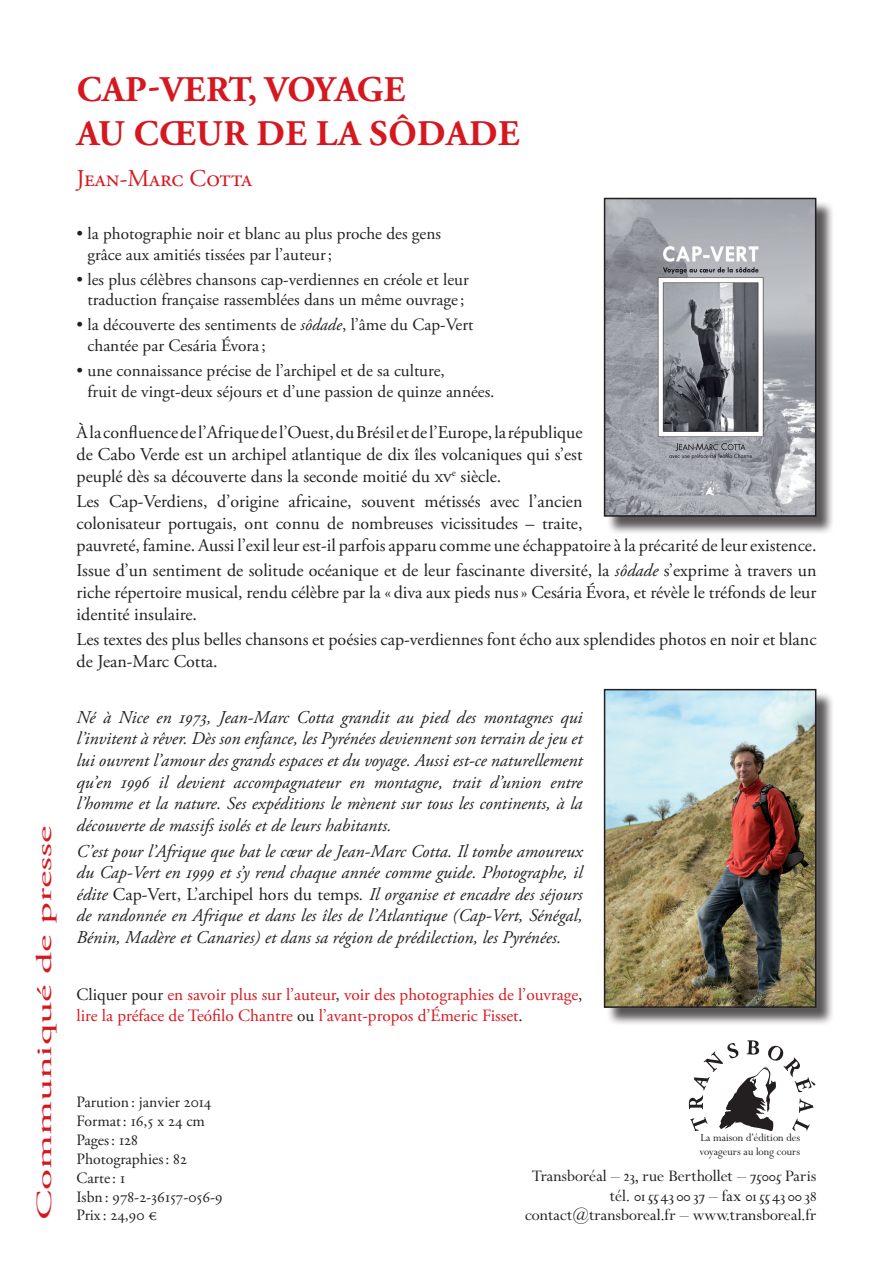
<style>
.page{position:relative;width:893px;height:1263px;background:#fff}
.page>*{position:absolute;margin:0;border:0;box-sizing:border-box;transform-origin:0 0}
.t1{font:700 36px/43.2px "Adobe Garamond Pro";letter-spacing:.015em;color:#d7171f}
.t2{font:24px "Adobe Garamond Pro";letter-spacing:.055em;color:#d7171f}
.t3{font:21.6px "Adobe Garamond Pro";color:#d7171f;scale:2 1}
.t4{font:18px/21.6px "Adobe Garamond Pro";color:#231f20;text-align:justify}
.t5{font:italic 18px/21.6px "Adobe Garamond Pro";color:#231f20;text-align:justify}
.t6{font:18px/19.5px "Perpetua MT Pro";color:#231f20;text-align:right}
.t7{font:17.25px/20.7px "Adobe Garamond Pro";color:#231f20}
.t8{font:17.25px/20.7px "Adobe Garamond Pro";color:#d7171f}
.t9{font:15.75px/18.9px "Adobe Garamond Pro";color:#231f20}
.t10{font:12px/14.4px "Perpetua MT Pro";color:#231f20}
.s1{font-style:italic}
.s2{font-style:normal}
.s3{color:#231f20}
</style>
<div class="page">
<svg style="left:689px;top:1040px;width:126px;height:91px"></svg>
<div style="left:606px;top:200px;width:229px;height:335px;background:#231f20;opacity:.75"></div>
<img style="left:607px;top:201px;width:206px;height:313px">
<div style="left:604px;top:198px;width:212px;height:319px;border:2px solid #231f20"></div>
<div style="left:606px;top:691px;width:229px;height:335px;background:#231f20;opacity:.75"></div>
<img style="left:607px;top:692px;width:206px;height:313px">
<div style="left:604px;top:689px;width:212px;height:319px;border:2px solid #231f20"></div>
<p class="t3" style="left:31px;top:1220px;width:199px;rotate:-90deg">Communiqué de presse</p>
<h1 class="t1" style="left:77px;top:69px;width:444px">CAP-VERT, VOYAGE<br>AU CŒUR DE LA SÔDADE</h1>
<h2 class="t2" style="left:77px;top:164px;width:176px">Jean-Marc Cotta</h2>
<p class="t7" style="left:88px;top:224px;width:355px;text-indent:-11px">• la photographie noir et blanc au plus proche des gens grâce aux amitiés tissées par l’auteur;</p>
<p class="t7" style="left:77px;top:269px;width:394px;text-align:center">• les plus célèbres chansons cap-verdiennes en créole et leur traduction française rassemblées dans un même ouvrage;</p>
<p class="t7" style="left:88px;top:315px;width:388px;text-indent:-11px">• la découverte des sentiments de <span class="s1">sôdade</span>, l’âme du Cap-Vert chantée par Cesária Évora ;</p>
<p class="t7" style="left:88px;top:361px;width:409px;text-indent:-11px">• une connaissance précise de l’archipel et de sa culture,<br>fruit de vingt-deux séjours et d’une passion de quinze années.</p>
<p class="t4" style="left:77px;top:422px;width:508px">À la confluence de l’Afrique de l’Ouest, du Brésil et de l’Europe, la république de Cabo Verde est un archipel atlantique de dix îles volcaniques qui s’est peuplé dès sa découverte dans la seconde moitié du xv<sup>e</sup> siècle.</p>
<p class="t4" style="left:77px;top:491px;width:741px;text-align:left">Les Cap-Verdiens, d’origine africaine, souvent métissés avec l’ancien<br>colonisateur portugais, ont connu de nombreuses vicissitudes – traite,<br>pauvreté, famine. Aussi l’exil leur est-il parfois apparu comme une échappatoire à la précarité de leur existence.</p>
<p class="t4" style="left:77px;top:560px;width:741px">Issue d’un sentiment de solitude océanique et de leur fascinante diversité, la <span class="s1">sôdade</span> s’exprime à travers un riche répertoire musical, rendu célèbre par la «diva aux pieds nus» Cesária Évora, et révèle le tréfonds de leur identité insulaire.</p>
<p class="t4" style="left:77px;top:630px;width:741px">Les textes des plus belles chansons et poésies cap-verdiennes font écho aux splendides photos en noir et blanc de Jean-Marc Cotta.</p>
<p class="t5" style="left:77px;top:707px;width:508px">Né à Nice en 1973, Jean-Marc Cotta grandit au pied des montagnes qui l’invitent à rêver. Dès son enfance, les Pyrénées deviennent son terrain de jeu et lui ouvrent l’amour des grands espaces et du voyage. Aussi est-ce naturellement qu’en 1996 il devient accompagnateur en montagne, trait d’union entre l’homme et la nature. Ses expéditions le mènent sur tous les continents, à la découverte de massifs isolés et de leurs habitants.</p>
<p class="t5" style="left:77px;top:840px;width:508px">C’est pour l’Afrique que bat le cœur de Jean-Marc Cotta. Il tombe amoureux du Cap-Vert en 1999 et s’y rend chaque année comme guide. Photographe, il édite <span class="s2">Cap-Vert, L’archipel hors du temps</span>. Il organise et encadre des séjours de randonnée en Afrique et dans les îles de l’Atlantique (Cap-Vert, Sénégal, Bénin, Madère et Canaries) et dans sa région de prédilection, les Pyrénées.</p>
<p class="t8" style="left:77px;top:985px;width:507px"><span class="s3">Cliquer pour</span> en savoir plus sur l’auteur<span class="s3">,</span> voir des photographies de l’ouvrage<span class="s3">, </span>lire la préface de Teófilo Chantre <span class="s3">ou</span> l’avant-propos d’Émeric Fisset<span class="s3">.</span></p>
<p class="t9" style="left:77px;top:1093px;width:147px">Parution: janvier 2014<br>Format: 16,5 x 24 cm<br>Pages: 128<br>Photographies: 82<br>Carte: 1<br>Isbn: 978-2-36157-056-9<br>Prix : 24,90 €</p>
<p class="t10" style="left:699px;top:1130px;width:102px">La maison d’édition des voyageurs au long cours</p>
<p class="t6" style="left:525px;top:1167px;width:293px">Transboréal – 23, rue Berthollet – 75005 Paris tél. 0155 43 00 37 – fax 0155 43 00 38 contact@transboreal.fr – www.transboreal.fr</p>
</div>
